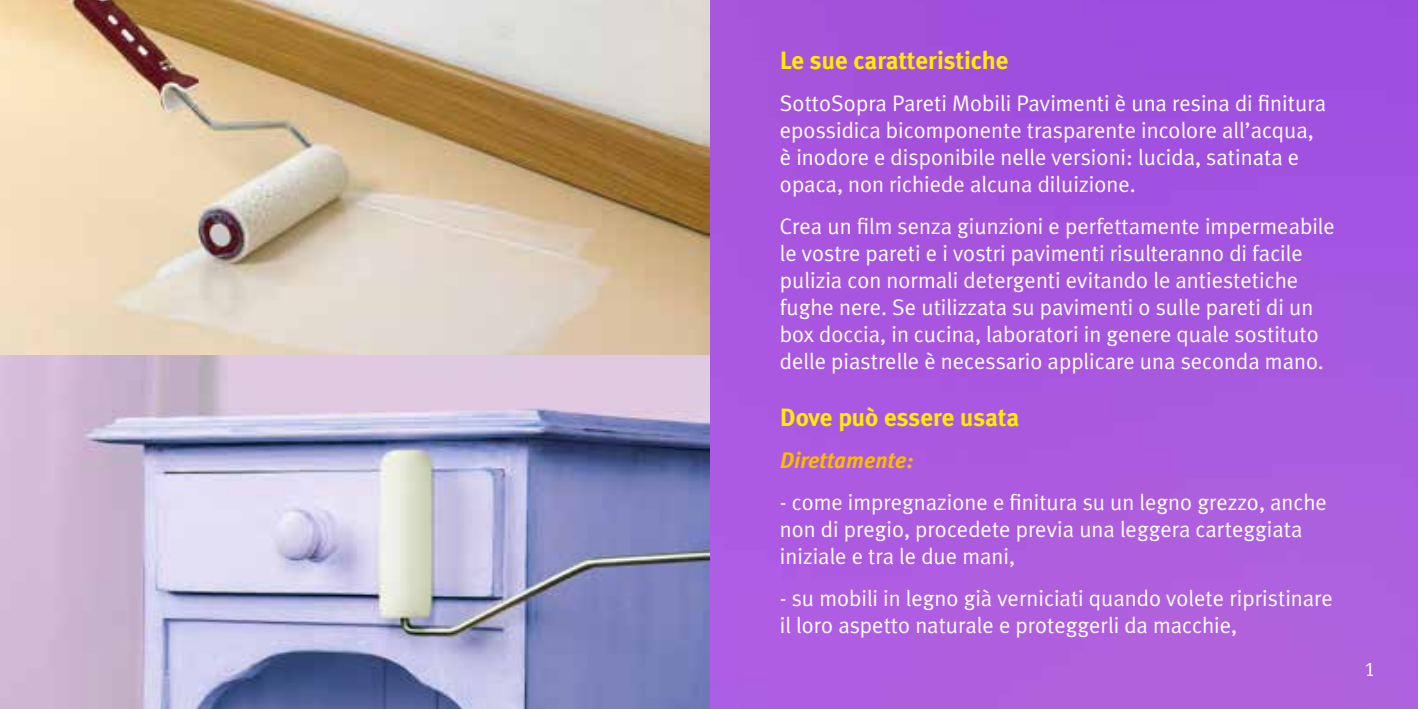
<style>
.page{position:relative;width:1418px;height:709px;background:#fff}
.page>*{position:absolute;margin:0;border:0;box-sizing:border-box;transform-origin:0 0}
.t1{font:700 25px "Meta Plus";color:#ffed00}
.t2{font:22.5px/27px "Meta Plus Normal";color:#fff}
.t3{font:italic 700 22.5px "Meta Plus";color:#fabb00}
.t4{font:20px "Meta Plus Normal Caps";color:#fff}
</style>
<div class="page">
<div style="left:0;top:0;width:1417px;height:709px;background:#a858df"></div>
<img style="left:0;top:0;width:709px;height:709px">
<p class="t1" style="left:780px;top:46px;width:230px">Le sue caratteristiche</p>
<p class="t2" style="left:780px;top:89px;width:547px">SottoSopra Pareti Mobili Pavimenti è una resina di finitura epossidica bicomponente trasparente incolore all’acqua, è inodore e disponibile nelle versioni: lucida, satinata e opaca, non richiede alcuna diluizione.</p>
<p class="t2" style="left:780px;top:212px;width:556px">Crea un film senza giunzioni e perfettamente impermeabile le vostre pareti e i vostri pavimenti risulteranno di facile pulizia con normali detergenti evitando le antiestetiche fughe nere. Se utilizzata su pavimenti o sulle pareti di un box doccia, in cucina, laboratori in genere quale sostituto delle piastrelle è necessario applicare una seconda mano.</p>
<p class="t1" style="left:780px;top:403px;width:241px">Dove può essere usata</p>
<p class="t3" style="left:780px;top:447px;width:135px">Direttamente:</p>
<p class="t2" style="left:780px;top:488px;width:548px">- come impregnazione e finitura su un legno grezzo, anche non di pregio, procedete previa una leggera carteggiata iniziale e tra le due mani,</p>
<p class="t2" style="left:780px;top:584px;width:554px">- su mobili in legno già verniciati quando volete ripristinare il loro aspetto naturale e proteggerli da macchie,</p>
<p class="t4" style="left:1364px;top:657px;width:12px">1</p>
</div>
